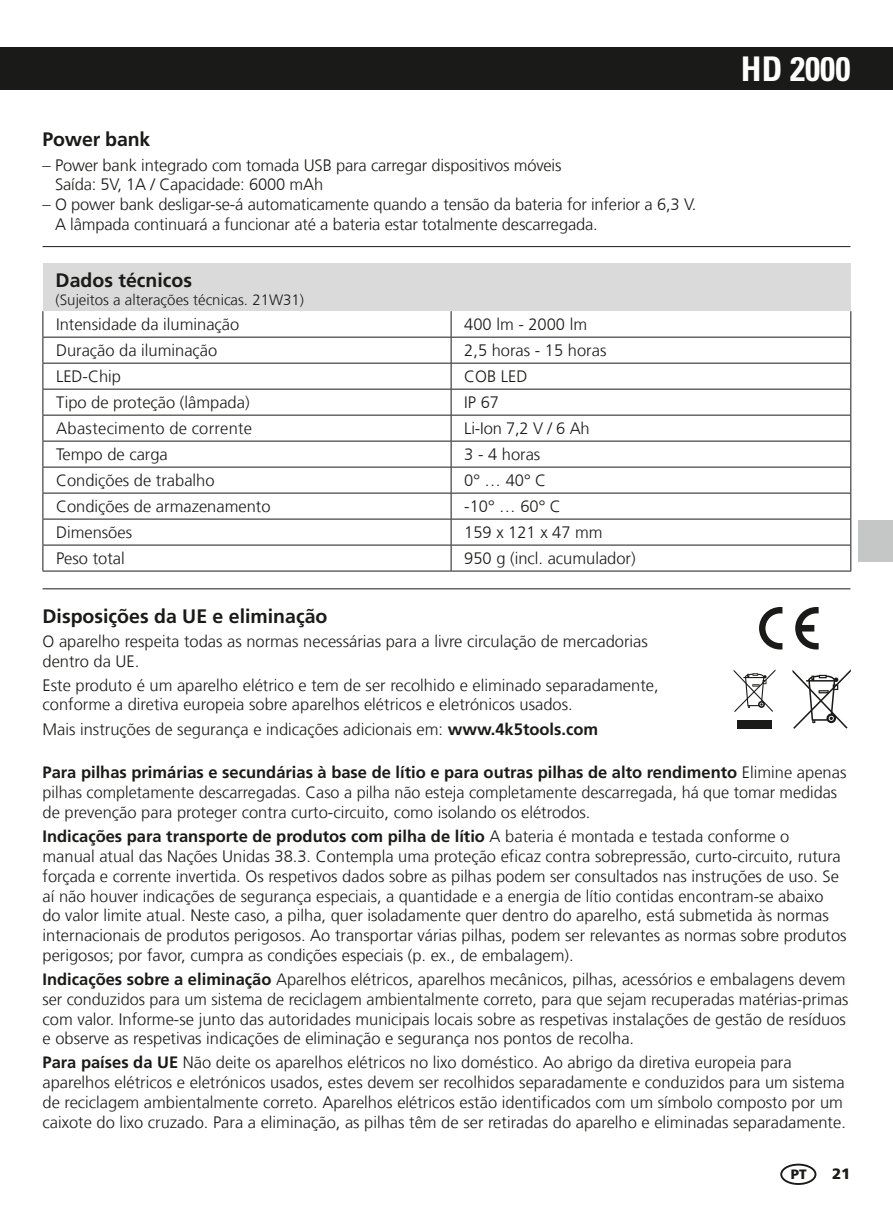
<style>
.page{position:relative;width:893px;height:1208px;background:#fff}
.page>*{position:absolute;margin:0;border:0;box-sizing:border-box;transform-origin:0 0}
.t1{font:700 condensed 33.9px "Univers LT Std";color:#fff}
.t2{font:700 19.5px "Frutiger LT Com";color:#1a1a18}
.t3{font:300 16.5px/19.8px "Frutiger LT Com";color:#1a1a18}
.t4{font:300 15px "Frutiger LT Com";color:#1a1a18}
.t5{font:900 15px "Frutiger LT Com";color:#1a1a18}
.t6{font:900 13.5px "Frutiger LT Com";color:#1a1a18}
.s1{font-weight:700}
</style>
<div class="page">
<div style="left:0;top:48px;width:893px;height:42px;background:#1a1a18"></div>
<hr style="left:43px;top:588px;width:807px;height:1px;background:#1a1a18">
<div style="left:859px;top:520px;width:34px;height:41px;background:#c5c6c6"></div>
<div style="left:780px;top:1163px;width:36px;height:22px;border:2px solid #1a1a18;border-radius:50%"></div>
<div style="left:43px;top:263px;width:808px;height:48px;background:#dadada"></div>
<svg style="left:43px;top:311px;width:408px;height:259px"></svg>
<svg style="left:452px;top:336px;width:398px;height:210px"></svg>
<hr style="left:43px;top:337px;width:408px;height:1px;background:#1a1a18">
<hr style="left:451px;top:337px;width:400px;height:1px;background:#1a1a18">
<hr style="left:43px;top:363px;width:408px;height:1px;background:#1a1a18">
<hr style="left:451px;top:363px;width:400px;height:1px;background:#1a1a18">
<hr style="left:43px;top:388px;width:408px;height:2px;background:#1a1a18">
<hr style="left:451px;top:388px;width:400px;height:2px;background:#1a1a18">
<hr style="left:43px;top:414px;width:408px;height:1px;background:#1a1a18">
<hr style="left:451px;top:414px;width:400px;height:1px;background:#1a1a18">
<hr style="left:43px;top:440px;width:408px;height:1px;background:#1a1a18">
<hr style="left:451px;top:440px;width:400px;height:1px;background:#1a1a18">
<hr style="left:43px;top:466px;width:408px;height:1px;background:#1a1a18">
<hr style="left:451px;top:466px;width:400px;height:1px;background:#1a1a18">
<hr style="left:43px;top:492px;width:408px;height:1px;background:#1a1a18">
<hr style="left:451px;top:492px;width:400px;height:1px;background:#1a1a18">
<hr style="left:43px;top:518px;width:408px;height:1px;background:#1a1a18">
<hr style="left:451px;top:518px;width:400px;height:1px;background:#1a1a18">
<hr style="left:43px;top:544px;width:408px;height:1px;background:#1a1a18">
<hr style="left:451px;top:544px;width:400px;height:1px;background:#1a1a18">
<hr style="left:43px;top:570px;width:408px;height:1px;background:#1a1a18">
<hr style="left:451px;top:570px;width:400px;height:1px;background:#1a1a18">
<svg style="left:42px;top:311px;width:1px;height:259px"></svg>
<svg style="left:451px;top:311px;width:1px;height:259px"></svg>
<svg style="left:850px;top:311px;width:1px;height:259px"></svg>
<div style="left:737px;top:720px;width:35px;height:9px;background:#1a1a18"></div>
<svg style="left:734px;top:670px;width:41px;height:42px"></svg>
<svg style="left:792px;top:669px;width:59px;height:60px"></svg>
<svg style="left:795px;top:607px;width:24px;height:42px"></svg>
<svg style="left:759px;top:607px;width:23px;height:42px"></svg>
<hr style="left:43px;top:246px;width:807px;height:1px;background:#1a1a18">
<p class="t2" style="left:43px;top:128px;width:109px">Power bank</p>
<p class="t3" style="left:55px;top:155px;width:508px;text-indent:-13px">– Power bank integrado com tomada USB para carregar dispositivos móveis<br>Saída: 5V, 1A / Capacidade: 6000 mAh</p>
<p class="t3" style="left:55px;top:195px;width:643px;text-indent:-13px">– O power bank desligar-se-á automaticamente quando a tensão da bateria for inferior a 6,3 V.<br>A lâmpada continuará a funcionar até a bateria estar totalmente descarregada.</p>
<p class="t2" style="left:56px;top:269px;width:138px">Dados técnicos</p>
<p class="t4" style="left:56px;top:291px;width:250px">(Sujeitos a alterações técnicas. 21W31)</p>
<p class="t3" style="left:56px;top:315px;width:185px">Intensidade da iluminação</p>
<p class="t3" style="left:464px;top:315px;width:124px">400 lm - 2000 lm</p>
<p class="t3" style="left:56px;top:341px;width:163px">Duração da iluminação</p>
<p class="t3" style="left:464px;top:341px;width:144px">2,5 horas - 15 horas</p>
<p class="t3" style="left:56px;top:367px;width:67px">LED-Chip</p>
<p class="t3" style="left:464px;top:367px;width:65px">COB LED</p>
<p class="t3" style="left:56px;top:393px;width:195px">Tipo de proteção (lâmpada)</p>
<p class="t3" style="left:464px;top:393px;width:36px">IP 67</p>
<p class="t3" style="left:56px;top:419px;width:197px">Abastecimento de corrente</p>
<p class="t3" style="left:464px;top:419px;width:127px">Li-Ion 7,2 V / 6 Ah</p>
<p class="t3" style="left:56px;top:445px;width:113px">Tempo de carga</p>
<p class="t3" style="left:464px;top:445px;width:78px">3 - 4 horas</p>
<p class="t3" style="left:56px;top:471px;width:160px">Condições de trabalho</p>
<p class="t3" style="left:464px;top:471px;width:83px">0° … 40° C</p>
<p class="t3" style="left:56px;top:497px;width:216px">Condições de armazenamento</p>
<p class="t3" style="left:464px;top:497px;width:98px">-10° … 60° C</p>
<p class="t3" style="left:56px;top:523px;width:78px">Dimensões</p>
<p class="t3" style="left:464px;top:523px;width:140px">159 x 121 x 47 mm</p>
<p class="t3" style="left:56px;top:549px;width:70px">Peso total</p>
<p class="t3" style="left:464px;top:549px;width:173px">950 g (incl. acumulador)</p>
<h1 class="t1" style="left:741px;top:48px;width:111px">HD 2000</h1>
<p class="t2" style="left:43px;top:604px;width:286px">Disposições da UE e eliminação</p>
<p class="t3" style="left:43px;top:631px;width:607px">O aparelho respeita todas as normas necessárias para a livre circulação de mercadorias dentro da UE.</p>
<p class="t3" style="left:43px;top:675px;width:618px">Este produto é um aparelho elétrico e tem de ser recolhido e eliminado separadamente, conforme a diretiva europeia sobre aparelhos elétricos e eletrónicos usados.</p>
<p class="t3" style="left:43px;top:719px;width:557px">Mais instruções de segurança e indicações adicionais em: <span class="s1">www.4k5tools.com</span></p>
<p class="t3" style="left:43px;top:763px;width:805px"><span class="s1">Para pilhas primárias e secundárias à base de lítio e para outras pilhas de alto rendimento</span> Elimine apenas pilhas completamente descarregadas. Caso a pilha não esteja completamente descarregada, há que tomar medidas de prevenção para proteger contra curto-circuito, como isolando os elétrodos.</p>
<p class="t3" style="left:43px;top:826px;width:806px"><span class="s1">Indicações para transporte de produtos com pilha de lítio</span> A bateria é montada e testada conforme o<br>manual atual das Nações Unidas 38.3. Contempla uma proteção eficaz contra sobrepressão, curto-circuito, rutura forçada e corrente invertida. Os respetivos dados sobre as pilhas podem ser consultados nas instruções de uso. Se aí não houver indicações de segurança especiais, a quantidade e a energia de lítio contidas encontram-se abaixo<br>do valor limite atual. Neste caso, a pilha, quer isoladamente quer dentro do aparelho, está submetida às normas internacionais de produtos perigosos. Ao transportar várias pilhas, podem ser relevantes as normas sobre produtos perigosos; por favor, cumpra as condições especiais (p. ex., de embalagem).</p>
<p class="t3" style="left:43px;top:969px;width:807px"><span class="s1">Indicações sobre a eliminação</span> Aparelhos elétricos, aparelhos mecânicos, pilhas, acessórios e embalagens devem ser conduzidos para um sistema de reciclagem ambientalmente correto, para que sejam recuperadas matérias-primas com valor. Informe-se junto das autoridades municipais locais sobre as respetivas instalações de gestão de resíduos e observe as respetivas indicações de eliminação e segurança nos pontos de recolha.</p>
<p class="t3" style="left:43px;top:1053px;width:805px"><span class="s1">Para países da UE</span> Não deite os aparelhos elétricos no lixo doméstico. Ao abrigo da diretiva europeia para aparelhos elétricos e eletrónicos usados, estes devem ser recolhidos separadamente e conduzidos para um sistema de reciclagem ambientalmente correto. Aparelhos elétricos estão identificados com um símbolo composto por um caixote do lixo cruzado. Para a eliminação, as pilhas têm de ser retiradas do aparelho e eliminadas separadamente.</p>
<p class="t6" style="left:791px;top:1165px;width:17px">PT</p>
<p class="t5" style="left:832px;top:1164px;width:20px">21</p>
</div>
